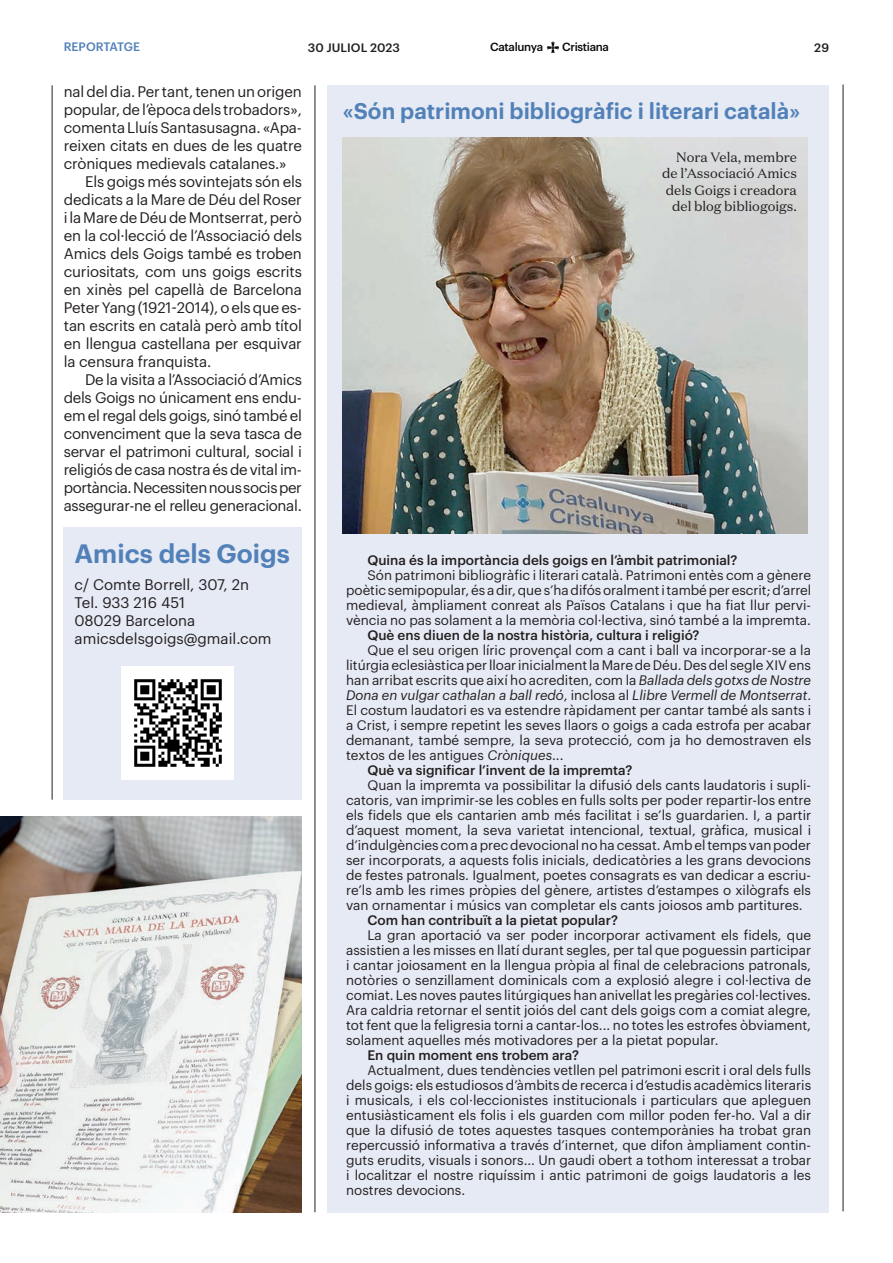
<style>
.page{position:relative;width:893px;height:1263px;background:#fff}
.page>*{position:absolute;margin:0;border:0;box-sizing:border-box;transform-origin:0 0}
.t1{font:600 25.95px "Graphik";color:#5181b8}
.t2{font:600 22.2px "Graphik";color:#5181b8}
.t3{font:15px/18px "Graphik";letter-spacing:-.01em;color:#231f20;text-align:justify}
.t4{font:13.5px/15px "Graphik";color:#231f20;text-align:justify}
.t5{font:500 13.5px "Graphik";color:#231f20}
.t6{font:13.5px/16.5px "Domaine Text";color:#231f20;text-align:right}
.t7{font:italic 13.5px "Graphik";color:#231f20}
.t8{font:500 12px "Graphik";color:#231f20}
.t9{font:500 12px "Graphik";color:#5181b8}
.t10{font:500 11.55px "Graphik";letter-spacing:-.03em;color:#07090c}
.s1{font-style:italic}
.s2{font-style:normal}
</style>
<div class="page">
<div style="left:327px;top:85px;width:502px;height:1127px;background:#e6eaf4"></div>
<img style="left:343px;top:137px;width:465px;height:396px">
<hr style="left:315px;top:85px;width:1px;height:1127px;background:#231f20">
<div style="left:64px;top:527px;width:238px;height:273px;background:#e6eaf4"></div>
<img style="left:0;top:817px;width:302px;height:395px">
<img style="left:122px;top:667px;width:112px;height:112px">
<hr style="left:52px;top:85px;width:1px;height:715px;background:#231f20">
<svg style="left:547px;top:42px;width:12px;height:11px"></svg>
<hr style="left:843px;top:85px;width:1px;height:1126px;background:#231f20">
<p class="t9" style="left:64px;top:38px;width:78px">REPORTATGE</p>
<p class="t8" style="left:308px;top:38px;width:93px">30 JULIOL 2023</p>
<p class="t10" style="left:490px;top:38px;width:54px">Catalunya</p>
<p class="t10" style="left:562px;top:38px;width:48px">Cristiana</p>
<p class="t8" style="left:814px;top:38px;width:16px">29</p>
<p class="t3" style="left:64px;top:81px;width:240px">nal del dia. Per tant, tenen un origen popular, de l’època dels trobadors», comenta Lluís Santasusagna. «Apa&shy;reixen citats en dues de les quatre cròniques medievals catalanes.»</p>
<p class="t3" style="left:64px;top:171px;width:240px;text-indent:21px">Els goigs més sovintejats són els dedicats a la Mare de Déu del Roser i la Mare de Déu de Montserrat, però en la col·lecció de l’Associació dels Amics dels Goigs també es troben curiositats, com uns goigs escrits en xinès pel capellà de Barcelona Peter Yang (1921-2014), o els que es&shy;tan escrits en català però amb títol en llengua castellana per esquivar la censura franquista.</p>
<p class="t3" style="left:64px;top:369px;width:240px;text-indent:21px">De la visita a l’Associació d’Amics dels Goigs no únicament ens endu&shy;em el regal dels goigs, sinó també el convenciment que la seva tasca de servar el patrimoni cultural, social i religiós de casa nostra és de vital im&shy;portància. Necessiten nous socis per assegurar-ne el relleu generacional.</p>
<h1 class="t1" style="left:75px;top:534px;width:217px">Amics dels Goigs</h1>
<p class="t3" style="left:75px;top:574px;width:198px;text-align:left">c/ Comte Borrell, 307, 2n<br>Tel. 933 216 451<br>08029 Barcelona amicsdelsgoigs@gmail.com</p>
<h2 class="t2" style="left:343px;top:94px;width:459px">«Són patrimoni bibliogràfic i literari català»</h2>
<p class="t6" style="left:662px;top:149px;width:136px">Nora Vela, membre de l’Associació Amics dels Goigs i creadora del blog bibliogoigs.</p>
<p class="t5" style="left:367px;top:550px;width:372px">Quina és la importància dels goigs en l’àmbit patrimonial?</p>
<p class="t4" style="left:346px;top:567px;width:467px;text-indent:21px">Són patrimoni bibliogràfic i literari català. Patrimoni entès com a gènere poètic semipopular, és a dir, que s’ha difós oralment i també per escrit; d’arrel medieval, àmpliament conreat als Països Catalans i que ha fiat llur pervi&shy;vència no pas solament a la memòria col·lectiva, sinó també a la impremta.</p>
<p class="t5" style="left:367px;top:625px;width:334px">Què ens diuen de la nostra història, cultura i religió?</p>
<p class="t4" style="left:367px;top:642px;width:445px">Que el seu origen líric provençal com a cant i ball va incorporar-se a la</p>
<p class="t4" style="left:346px;top:657px;width:466px">litúrgia eclesiàstica per lloar inicialment la Mare de Déu. Des del segle XIV ens</p>
<p class="t4" style="left:346px;top:672px;width:466px">han arribat escrits que així ho acrediten, com la <span class="s1">Ballada dels gotxs de Nostre</span></p>
<p class="t7" style="left:346px;top:685px;width:466px">Dona en vulgar cathalan a ball redó<span class="s2">, inclosa al</span> Llibre Vermell de Montserrat<span class="s2">.</span></p>
<p class="t4" style="left:346px;top:702px;width:466px">El costum laudatori es va estendre ràpidament per cantar també als sants i</p>
<p class="t4" style="left:346px;top:717px;width:466px">a Crist, i sempre repetint les seves llaors o goigs a cada estrofa per acabar</p>
<p class="t4" style="left:346px;top:732px;width:466px">demanant, també sempre, la seva protecció, com ja ho demostraven els</p>
<p class="t4" style="left:346px;top:747px;width:219px">textos de les antigues <span class="s1">Cròniques</span>...</p>
<p class="t5" style="left:367px;top:760px;width:266px">Què va significar l’invent de la impremta?</p>
<p class="t4" style="left:346px;top:777px;width:466px;text-indent:21px">Quan la impremta va possibilitar la difusió dels cants laudatoris i supli&shy;catoris, van imprimir-se les cobles en fulls solts per poder repartir-los entre els fidels que els cantarien amb més facilitat i se’ls guardarien. I, a partir d’aquest moment, la seva varietat intencional, textual, gràfica, musical i d’indulgències com a prec devocional no ha cessat. Amb el temps van poder ser incorporats, a aquests folis inicials, dedicatòries a les grans devocions de festes patronals. Igualment, poetes consagrats es van dedicar a escriu&shy;re’ls amb les rimes pròpies del gènere, artistes d’estampes o xilògrafs els van ornamentar i músics van completar els cants joiosos amb partitures.</p>
<p class="t5" style="left:367px;top:910px;width:252px">Com han contribuït a la pietat popular?</p>
<p class="t4" style="left:346px;top:927px;width:466px;text-indent:21px">La gran aportació va ser poder incorporar activament els fidels, que assistien a les misses en llatí durant segles, per tal que poguessin participar i cantar joiosament en la llengua pròpia al final de celebracions patronals, notòries o senzillament dominicals com a explosió alegre i col·lectiva de comiat. Les noves pautes litúrgiques han anivellat les pregàries col·lectives.<br>Ara caldria retornar el sentit joiós del cant dels goigs com a comiat alegre, tot fent que la feligresia torni a cantar-los... no totes les estrofes òbviament, solament aquelles més motivadores per a la pietat popular.</p>
<p class="t5" style="left:367px;top:1045px;width:213px">En quin moment ens trobem ara?</p>
<p class="t4" style="left:346px;top:1062px;width:466px;text-indent:21px">Actualment, dues tendències vetllen pel patrimoni escrit i oral dels fulls dels goigs: els estudiosos d’àmbits de recerca i d’estudis acadèmics literaris i musicals, i els col·leccionistes institucionals i particulars que apleguen entusiàsticament els folis i els guarden com millor poden fer-ho. Val a dir que la difusió de totes aquestes tasques contemporànies ha trobat gran repercussió informativa a través d’internet, que difon àmpliament contin&shy;guts erudits, visuals i sonors... Un gaudi obert a tothom interessat a trobar i localitzar el nostre riquíssim i antic patrimoni de goigs laudatoris a les nostres devocions.</p>
</div>
